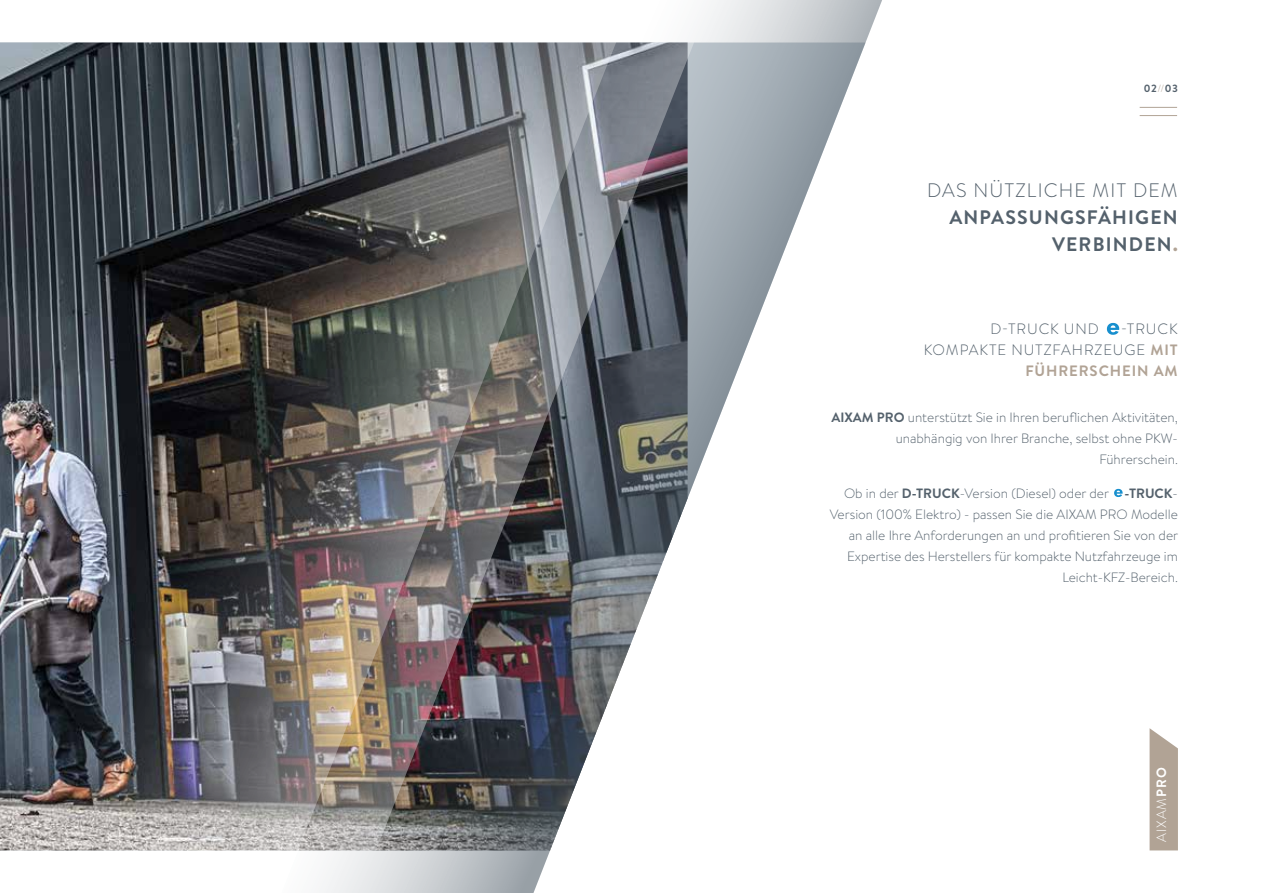
<style>
.page{position:relative;width:1263px;height:893px;background:#fff}
.page>*{position:absolute;margin:0;border:0;box-sizing:border-box;transform-origin:0 0}
.t1{font:700 19.5px/27px "Brandon Text";letter-spacing:.06em;color:#54616c;text-align:right}
.t2{font:300 19.5px "Brandon Text";letter-spacing:.06em;color:#54616c}
.t3{font:300 15px/21px "Brandon Text";letter-spacing:.06em;color:#54616c;text-align:right}
.t4{font:300 13.5px/21px "Brandon Text";color:#54616c;text-align:right}
.t5{font:300 13.5px "Brandon Text";letter-spacing:.07em;color:#fff}
.t6{font:700 10.5px "Brandon Text";color:#54616c}
.s1{font-weight:300;color:#b1a395}
.s2{color:#b1a395}
.s3{font-weight:700;color:#b1a395}
.s4{font-weight:700}
</style>
<div class="page">
<img style="left:0;top:42px;width:41px;height:809px">
<img style="left:41px;top:42px;width:235px;height:809px">
<img style="left:276px;top:0;width:606px;height:893px">
<svg style="left:1114px;top:489px;width:8px;height:8px"></svg>
<hr style="left:1140px;top:115px;width:37px;height:1px;background:#b1a395">
<hr style="left:1140px;top:107px;width:37px;height:1px;background:#b1a395">
<svg style="left:1107px;top:323px;width:12px;height:12px"></svg>
<svg style="left:1149px;top:728px;width:29px;height:122px;background:#b9aca0"></svg>
<p class="t6" style="left:1144px;top:81px;width:36px">02<span class="s1">//</span>03</p>
<h1 class="t2" style="left:927px;top:176px;width:252px">DAS NÜTZLICHE MIT DEM</h1>
<h1 class="t1" style="left:949px;top:203px;width:230px">ANPASSUNGSFÄHIGEN<br>VERBINDEN<span class="s2">.</span></h1>
<p class="t3" style="left:924px;top:317px;width:255px">-TRUCK<br>KOMPAKTE NUTZFAHRZEUGE <span class="s3">MIT<br>FÜHRERSCHEIN AM</span></p>
<p class="t3" style="left:990px;top:317px;width:110px">D-TRUCK UND</p>
<p class="t4" style="left:831px;top:407px;width:348px"><span class="s4">AIXAM PRO</span> unterstützt Sie in Ihren beruflichen Aktivitäten, unabhängig von Ihrer Branche, selbst ohne PKW-<br>Führerschein.</p>
<p class="t4" style="left:830px;top:482px;width:350px">Ob in der <span class="s4">D-TRUCK</span>-Version (Diesel) oder der <span class="s4">-TRUCK</span>-Version (100% Elektro) - passen Sie die AIXAM PRO Modelle an alle Ihre Anforderungen an und profitieren Sie von der Expertise des Herstellers für kompakte Nutzfahrzeuge im Leicht-KFZ-Bereich.</p>
<p class="t5" style="left:1152px;top:842px;width:76px;rotate:-90deg">AIXAM<span class="s4">PRO</span></p>
</div>
